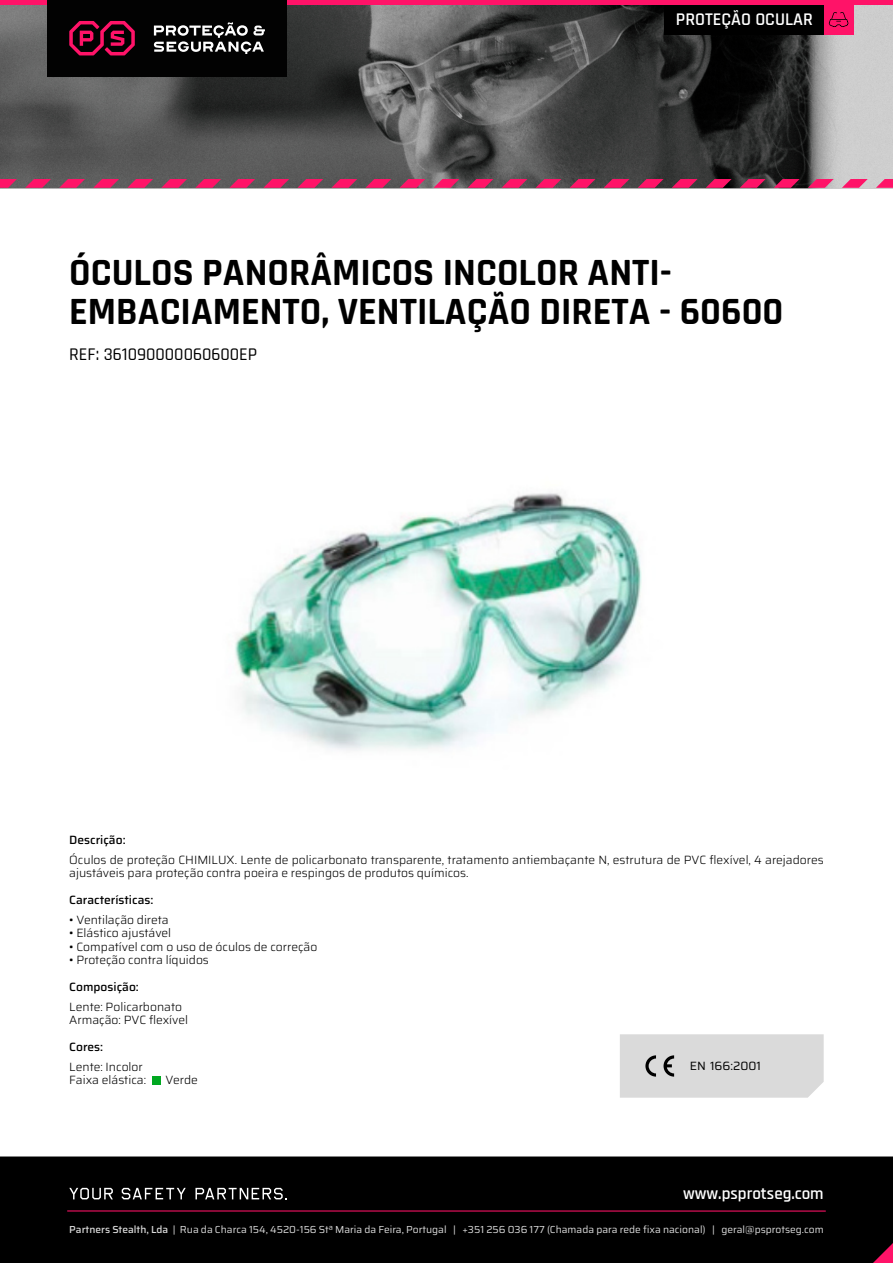
<style>
.page{position:relative;width:893px;height:1263px;background:#fff}
.page>*{position:absolute;margin:0;border:0;box-sizing:border-box;transform-origin:0 0}
.t1{font:700 39px/39px "Rajdhani";color:#000}
.t2{font:500 18px "Rajdhani";color:#000}
.t3{font:600 18px "Rajdhani";color:#fff}
.t4{font:600 16.95px "Rajdhani";color:#fff}
.t5{font:300 12px/13.5px "Saira";color:#000}
.t6{font:500 12px "Saira";color:#000}
.t7{font:12px "Saira";color:#000}
.t8{font:10.2px "Saira";color:#dadada}
.s1{font-weight:500}
</style>
<div class="page">
<img style="left:0;top:5px;width:893px;height:183px">
<div style="left:0;top:1156px;width:893px;height:107px;background:#000"></div>
<svg style="left:69px;top:1188px;width:44px;height:11px"></svg>
<svg style="left:122px;top:1188px;width:64px;height:11px"></svg>
<svg style="left:195px;top:1188px;width:92px;height:11px"></svg>
<hr style="left:67px;top:1210px;width:759px;height:1px;background:#ff1368">
<div style="left:620px;top:1034px;width:204px;height:64px;background:#dadada"></div>
<div style="left:0;top:0;width:893px;height:5px;background:#ff1368"></div>
<div style="left:47px;top:0;width:240px;height:76px;background:#020202"></div>
<svg style="left:154px;top:22px;width:111px;height:32px"></svg>
<svg style="left:69px;top:21px;width:66px;height:34px"></svg>
<div style="left:664px;top:5px;width:160px;height:29px;background:#000"></div>
<div style="left:824px;top:5px;width:29px;height:29px;background:#ff1368"></div>
<svg style="left:829px;top:12px;width:19px;height:15px"></svg>
<svg style="left:873px;top:1243px;width:20px;height:20px"></svg>
<svg style="left:0;top:179px;width:17px;height:9px"></svg>
<svg style="left:263px;top:179px;width:26px;height:9px"></svg>
<svg style="left:536px;top:179px;width:25px;height:9px"></svg>
<svg style="left:740px;top:179px;width:26px;height:9px"></svg>
<svg style="left:127px;top:179px;width:26px;height:9px"></svg>
<svg style="left:399px;top:179px;width:26px;height:9px"></svg>
<svg style="left:672px;top:179px;width:26px;height:9px"></svg>
<svg style="left:876px;top:179px;width:17px;height:9px"></svg>
<svg style="left:59px;top:179px;width:26px;height:9px"></svg>
<svg style="left:331px;top:179px;width:26px;height:9px"></svg>
<svg style="left:604px;top:179px;width:25px;height:9px"></svg>
<svg style="left:808px;top:179px;width:26px;height:9px"></svg>
<svg style="left:195px;top:179px;width:26px;height:9px"></svg>
<svg style="left:468px;top:179px;width:25px;height:9px"></svg>
<svg style="left:25px;top:179px;width:26px;height:9px"></svg>
<svg style="left:297px;top:179px;width:26px;height:9px"></svg>
<svg style="left:570px;top:179px;width:25px;height:9px"></svg>
<svg style="left:774px;top:179px;width:26px;height:9px"></svg>
<svg style="left:161px;top:179px;width:26px;height:9px"></svg>
<svg style="left:434px;top:179px;width:25px;height:9px"></svg>
<svg style="left:706px;top:179px;width:26px;height:9px"></svg>
<svg style="left:93px;top:179px;width:26px;height:9px"></svg>
<svg style="left:365px;top:179px;width:26px;height:9px"></svg>
<svg style="left:638px;top:179px;width:25px;height:9px"></svg>
<svg style="left:842px;top:179px;width:26px;height:9px"></svg>
<svg style="left:229px;top:179px;width:26px;height:9px"></svg>
<svg style="left:502px;top:179px;width:25px;height:9px"></svg>
<div style="left:152px;top:1076px;width:9px;height:8px;background:#00a821"></div>
<img style="left:235px;top:493px;width:407px;height:258px">
<h2 class="t3" style="left:676px;top:8px;width:138px">PROTEÇÃO OCULAR</h2>
<h1 class="t1" style="left:69px;top:254px;width:716px">ÓCULOS PANORÂMICOS INCOLOR ANTI-<br>EMBACIAMENTO, VENTILAÇÃO DIRETA - 60600</h1>
<h2 class="t2" style="left:69px;top:343px;width:190px">REF: 361090000060600EP</h2>
<p class="t6" style="left:69px;top:830px;width:58px">Descrição:</p>
<p class="t5" style="left:69px;top:853px;width:756px">Óculos de proteção CHIMILUX. Lente de policarbonato transparente, tratamento antiembaçante N, estrutura de PVC flexível, 4 arejadores ajustáveis para proteção contra poeira e respingos de produtos químicos.</p>
<p class="t6" style="left:69px;top:890px;width:86px">Características:</p>
<p class="t5" style="left:69px;top:913px;width:101px">• Ventilação direta</p>
<p class="t5" style="left:69px;top:926px;width:103px">• Elástico ajustável</p>
<p class="t5" style="left:69px;top:940px;width:250px">• Compatível com o uso de óculos de correção</p>
<p class="t5" style="left:69px;top:953px;width:141px">• Proteção contra líquidos</p>
<p class="t6" style="left:69px;top:977px;width:71px">Composição:</p>
<p class="t5" style="left:69px;top:1000px;width:120px">Lente: Policarbonato<br>Armação: PVC flexível</p>
<p class="t6" style="left:69px;top:1037px;width:35px">Cores:</p>
<p class="t5" style="left:69px;top:1060px;width:78px">Lente: Incolor<br>Faixa elástica:</p>
<p class="t7" style="left:690px;top:1057px;width:73px">EN 166:2001</p>
<p class="t5" style="left:165px;top:1073px;width:34px">Verde</p>
<h3 class="t4" style="left:683px;top:1183px;width:142px">www.psprotseg.com</h3>
<p class="t8" style="left:69px;top:1221px;width:756px"><span class="s1">Partners Stealth, Lda</span> | Rua da Charca 154, 4520-156 Stª Maria da Feira, Portugal | +351 256 036 177 (Chamada para rede fixa nacional) | geral@psprotseg.com</p>
</div>
